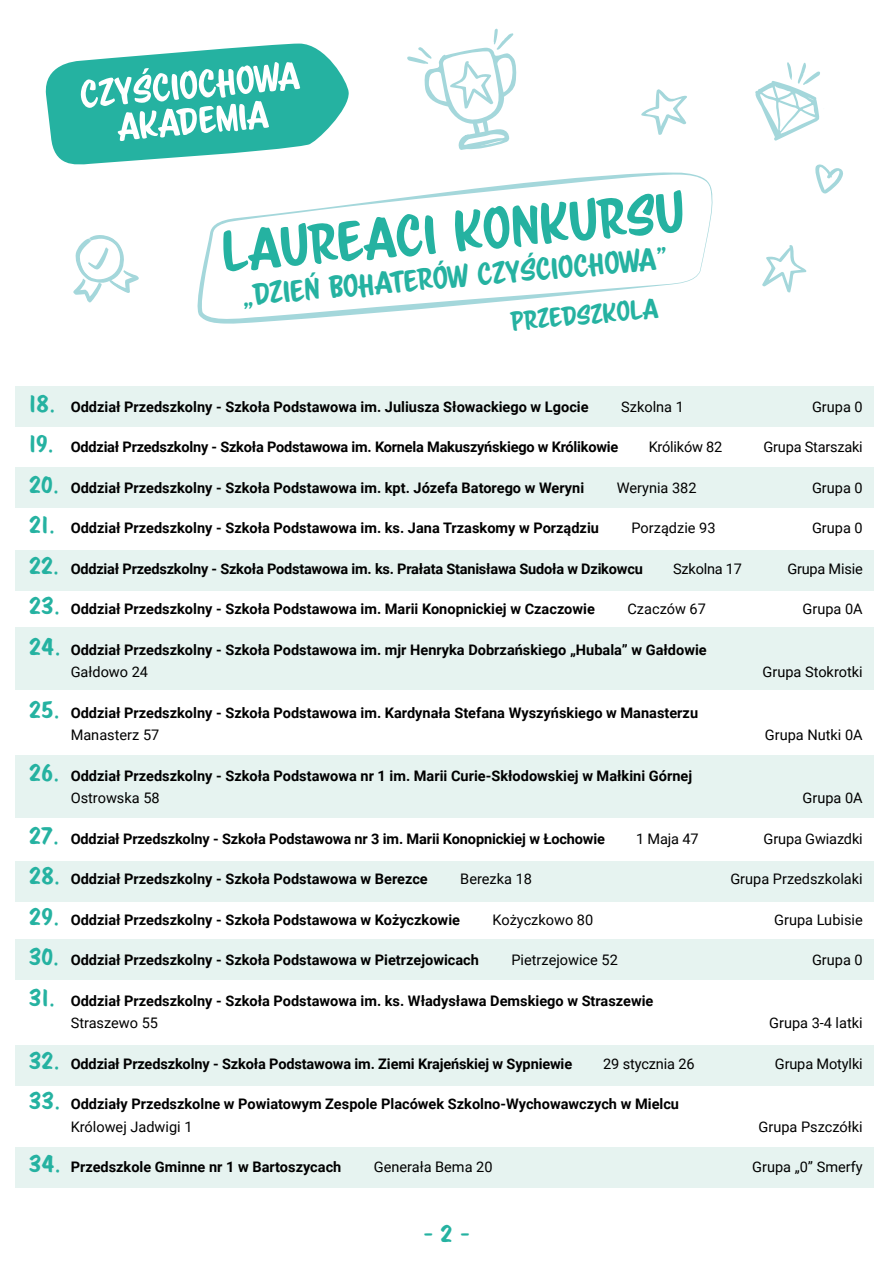
<style>
.page{position:relative;width:893px;height:1263px;background:#fff}
.page>*{position:absolute;margin:0;border:0;box-sizing:border-box;transform-origin:0 0}
.t1{font:49.8px "Scriptorama Markdown JF";color:#25b2a1}
.t2{font:27px "Scriptorama Markdown JF";color:#25b2a1}
.t3{font:24px "Scriptorama Markdown JF";color:#25b2a1}
.t4{font:21px "Scriptorama Markdown JF";color:#25b2a1}
.t5{font:700 14.55px/22.5px "Roboto";color:#000}
.t6{font:14.55px "Roboto";color:#000}
.s1{font-family:"Scriptorama Markdown JF";font-weight:400;font-size:21px;color:#25b2a1}
.s2{font-weight:400}
</style>
<div class="page">
<div style="left:15px;top:627px;width:858px;height:62px;background:#e6f3f0"></div>
<div style="left:15px;top:755px;width:858px;height:62px;background:#e6f3f0"></div>
<div style="left:15px;top:387px;width:858px;height:40px;background:#e6f3f0"></div>
<div style="left:15px;top:468px;width:858px;height:40px;background:#e6f3f0"></div>
<div style="left:15px;top:861px;width:858px;height:40px;background:#e6f3f0"></div>
<div style="left:15px;top:939px;width:858px;height:40px;background:#e6f3f0"></div>
<div style="left:15px;top:1045px;width:858px;height:41px;background:#e6f3f0"></div>
<div style="left:15px;top:1147px;width:858px;height:41px;background:#e6f3f0"></div>
<div style="left:15px;top:550px;width:858px;height:40px;background:#e6f3f0"></div>
<svg style="left:755px;top:62px;width:65px;height:79px"></svg>
<svg style="left:762px;top:245px;width:45px;height:48px"></svg>
<svg style="left:815px;top:164px;width:28px;height:30px"></svg>
<svg style="left:197px;top:172px;width:516px;height:152px"></svg>
<svg style="left:641px;top:89px;width:46px;height:46px"></svg>
<svg style="left:407px;top:28px;width:110px;height:122px"></svg>
<svg style="left:73px;top:235px;width:66px;height:68px"></svg>
<svg style="left:45px;top:43px;width:304px;height:122px"></svg>
<h1 class="t1" style="left:219px;top:220px;width:466px;rotate:-5deg">Laureaci konkursu</h1>
<h3 class="t3" style="left:509px;top:306px;width:149px;rotate:-5deg">przedszkola</h3>
<h2 class="t2" style="left:240px;top:278px;width:429px;rotate:-5deg">„Dzień bohaterów Czyściochowa”</h2>
<p class="t5" style="left:29px;top:395px;width:561px"><span class="s1">18.</span> Oddział Przedszkolny - Szkoła Podstawowa im. Juliusza Słowackiego w Lgocie</p>
<p class="t6" style="left:621px;top:396px;width:64px">Szkolna 1</p>
<p class="t6" style="left:812px;top:396px;width:52px">Grupa 0</p>
<p class="t5" style="left:29px;top:435px;width:591px"><span class="s1">19.</span> Oddział Przedszkolny - Szkoła Podstawowa im. Kornela Makuszyńskiego w Królikowie</p>
<p class="t6" style="left:649px;top:437px;width:75px">Królików 82</p>
<p class="t6" style="left:763px;top:437px;width:101px">Grupa Starszaki</p>
<p class="t5" style="left:29px;top:476px;width:557px"><span class="s1">20.</span> Oddział Przedszkolny - Szkoła Podstawowa im. kpt. Józefa Batorego w Weryni</p>
<p class="t6" style="left:617px;top:477px;width:81px">Werynia 382</p>
<p class="t6" style="left:812px;top:477px;width:52px">Grupa 0</p>
<p class="t5" style="left:29px;top:516px;width:572px"><span class="s1">21.</span> Oddział Przedszkolny - Szkoła Podstawowa im. ks. Jana Trzaskomy w Porządziu</p>
<p class="t6" style="left:631px;top:518px;width:86px">Porządzie 93</p>
<p class="t6" style="left:812px;top:518px;width:52px">Grupa 0</p>
<p class="t5" style="left:29px;top:557px;width:616px"><span class="s1">22.</span> Oddział Przedszkolny - Szkoła Podstawowa im. ks. Prałata Stanisława Sudoła w Dzikowcu</p>
<p class="t6" style="left:673px;top:558px;width:70px">Szkolna 17</p>
<p class="t6" style="left:787px;top:558px;width:77px">Grupa Misie</p>
<p class="t5" style="left:29px;top:597px;width:568px"><span class="s1">23.</span> Oddział Przedszkolny - Szkoła Podstawowa im. Marii Konopnickiej w Czaczowie</p>
<p class="t6" style="left:627px;top:599px;width:80px">Czaczów 67</p>
<p class="t6" style="left:803px;top:599px;width:62px">Grupa 0A</p>
<p class="t5" style="left:71px;top:638px;width:638px;text-indent:-42px"><span class="s1">24.</span> Oddział Przedszkolny - Szkoła Podstawowa im. mjr Henryka Dobrzańskiego „Hubala” w Gałdowie<br><span class="s2">Gałdowo 24</span></p>
<p class="t6" style="left:763px;top:662px;width:102px">Grupa Stokrotki</p>
<p class="t5" style="left:71px;top:701px;width:629px;text-indent:-42px"><span class="s1">25.</span> Oddział Przedszkolny - Szkoła Podstawowa im. Kardynała Stefana Wyszyńskiego w Manasterzu<br><span class="s2">Manasterz 57</span></p>
<p class="t5" style="left:71px;top:764px;width:623px;text-indent:-42px"><span class="s1">26.</span> Oddział Przedszkolny - Szkoła Podstawowa nr 1 im. Marii Curie-Skłodowskiej w Małkini Górnej<br><span class="s2">Ostrowska 58</span></p>
<p class="t6" style="left:765px;top:725px;width:99px">Grupa Nutki 0A</p>
<p class="t6" style="left:803px;top:788px;width:62px">Grupa 0A</p>
<p class="t5" style="left:29px;top:827px;width:578px"><span class="s1">27.</span> Oddział Przedszkolny - Szkoła Podstawowa nr 3 im. Marii Konopnickiej w Łochowie</p>
<p class="t6" style="left:636px;top:828px;width:64px">1 Maja 47</p>
<p class="t6" style="left:764px;top:828px;width:101px">Grupa Gwiazdki</p>
<p class="t5" style="left:29px;top:867px;width:401px"><span class="s1">28.</span> Oddział Przedszkolny - Szkoła Podstawowa w Berezce</p>
<p class="t6" style="left:460px;top:869px;width:73px">Berezka 18</p>
<p class="t6" style="left:730px;top:869px;width:134px">Grupa Przedszkolaki</p>
<p class="t5" style="left:29px;top:908px;width:433px"><span class="s1">29.</span> Oddział Przedszkolny - Szkoła Podstawowa w Kożyczkowie</p>
<p class="t6" style="left:493px;top:909px;width:102px">Kożyczkowo 80</p>
<p class="t6" style="left:774px;top:909px;width:90px">Grupa Lubisie</p>
<p class="t5" style="left:29px;top:948px;width:452px"><span class="s1">30.</span> Oddział Przedszkolny - Szkoła Podstawowa w Pietrzejowicach</p>
<p class="t6" style="left:511px;top:950px;width:108px">Pietrzejowice 52</p>
<p class="t6" style="left:812px;top:950px;width:52px">Grupa 0</p>
<p class="t5" style="left:71px;top:989px;width:584px;text-indent:-42px"><span class="s1">31.</span> Oddział Przedszkolny - Szkoła Podstawowa im. ks. Władysława Demskiego w Straszewie<br><span class="s2">Straszewo 55</span></p>
<p class="t6" style="left:769px;top:1013px;width:95px">Grupa 3-4 latki</p>
<p class="t5" style="left:29px;top:1052px;width:545px"><span class="s1">32.</span> Oddział Przedszkolny - Szkoła Podstawowa im. Ziemi Krajeńskiej w Sypniewie</p>
<p class="t6" style="left:603px;top:1053px;width:93px">29 stycznia 26</p>
<p class="t6" style="left:775px;top:1053px;width:89px">Grupa Motylki</p>
<p class="t5" style="left:71px;top:1092px;width:610px;text-indent:-42px"><span class="s1">33.</span> Oddziały Przedszkolne w Powiatowym Zespole Placówek Szkolno-Wychowawczych w Mielcu<br><span class="s2">Królowej Jadwigi 1</span></p>
<p class="t6" style="left:759px;top:1116px;width:106px">Grupa Pszczółki</p>
<p class="t5" style="left:29px;top:1155px;width:314px"><span class="s1">34.</span> Przedszkole Gminne nr 1 w Bartoszycach</p>
<p class="t6" style="left:374px;top:1157px;width:120px">Generała Bema 20</p>
<p class="t6" style="left:752px;top:1157px;width:112px">Grupa „0” Smerfy</p>
<h3 class="t4" style="left:423px;top:1220px;width:48px">- 2 -</h3>
</div>
